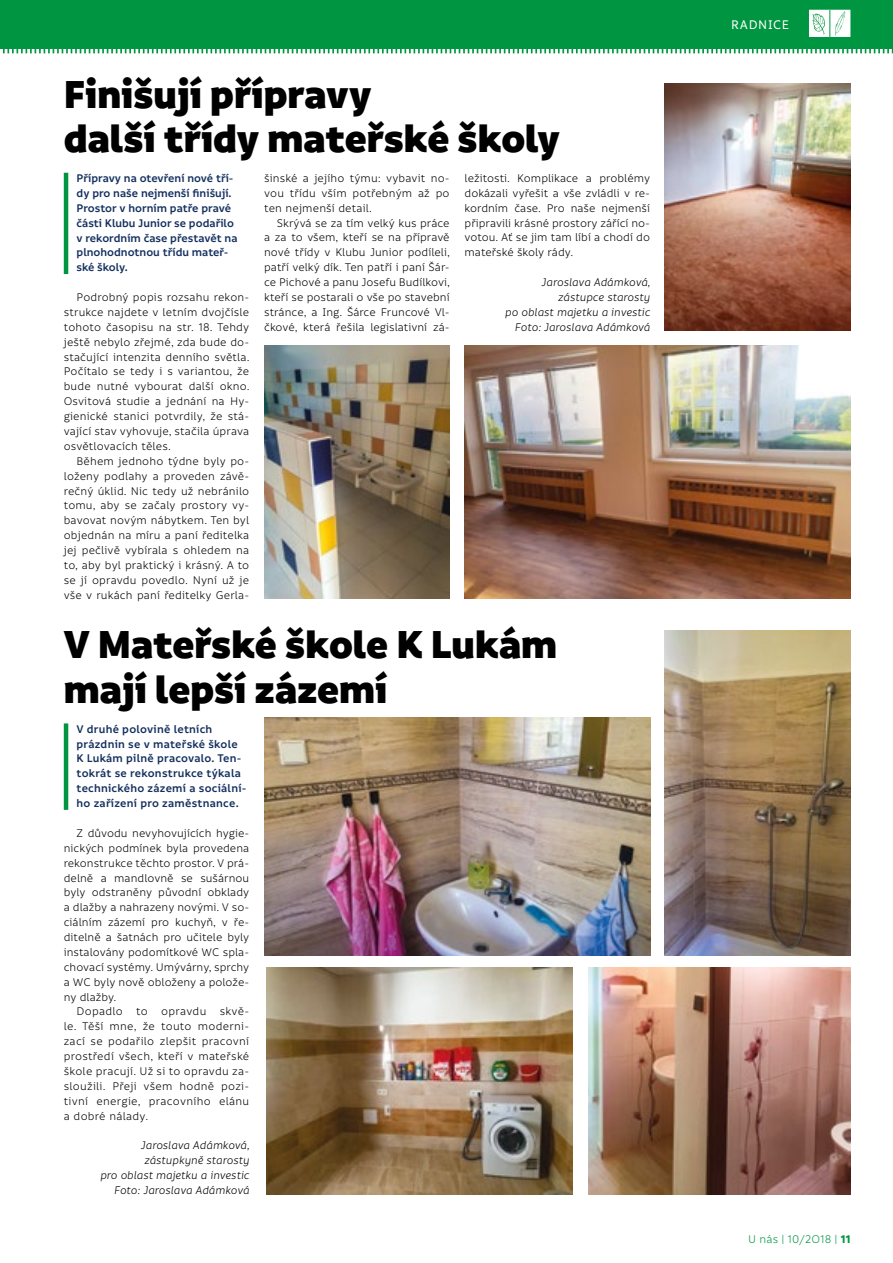
<style>
.page{position:relative;width:893px;height:1263px;background:#fff}
.page>*{position:absolute;margin:0;border:0;box-sizing:border-box;transform-origin:0 0}
.t1{font:900 42px/44.7px "Informative";color:#000}
.t2{font:500 13.5px "Informative";letter-spacing:.05em;color:#fff}
.t3{font:12px/14.9px "Informative";color:#000;text-align:justify}
.t4{font:italic 12px/14.9px "Informative";color:#000;text-align:right}
.t5{font:600 12px/14.9px "Informative";color:#132f5e}
.t6{font:600 12px/14.9px "Informative";letter-spacing:.02em;color:#132f5e}
.t7{font:12px "Informative";letter-spacing:.015em;color:#009641}
.s1{font-weight:700}
</style>
<div class="page">
<div style="left:0;top:0;width:893px;height:48px;background:#009641"></div>
<svg style="left:2px;top:48px;width:891px;height:6px"></svg>
<svg style="left:809px;top:9px;width:41px;height:28px"></svg>
<hr style="left:64px;top:173px;width:4px;height:101px;background:#009641">
<img style="left:665px;top:83px;width:185px;height:248px">
<img style="left:264px;top:346px;width:186px;height:253px">
<img style="left:465px;top:346px;width:385px;height:253px">
<hr style="left:64px;top:723px;width:4px;height:87px;background:#009641">
<img style="left:589px;top:967px;width:261px;height:227px">
<img style="left:266px;top:967px;width:307px;height:227px">
<img style="left:264px;top:717px;width:386px;height:239px">
<img style="left:665px;top:630px;width:185px;height:326px">
<h1 class="t1" style="left:64px;top:73px;width:498px">Finišují přípravy<br>další třídy mateřské školy</h1>
<p class="t5" style="left:77px;top:171px;width:163px">Přípravy na otevření nové tří&shy;dy pro naše nejmenší finišují.<br>Prostor v horním patře pravé části Klubu Junior se podařilo v rekordním čase přestavět na plnohodnotnou třídu mateř&shy;ské školy.</p>
<p class="t3" style="left:64px;top:290px;width:187px;text-indent:13px">Podrobný popis rozsahu rekon&shy;strukce najdete v letním dvojčísle tohoto časopisu na str. 18. Tehdy ještě nebylo zřejmé, zda bude do&shy;stačující intenzita denního světla.<br>Počítalo se tedy i s variantou, že bude nutné vybourat další okno.<br>Osvitová studie a jednání na Hy&shy;gienické stanici potvrdily, že stá&shy;vající stav vyhovuje, stačila úprava osvětlovacích těles.</p>
<p class="t3" style="left:64px;top:454px;width:187px;text-indent:13px">Během jednoho týdne byly po&shy;loženy podlahy a proveden závě&shy;rečný úklid. Nic tedy už nebránilo tomu, aby se začaly prostory vy&shy;bavovat novým nábytkem. Ten byl objednán na míru a paní ředitelka jej pečlivě vybírala s ohledem na to, aby byl praktický i krásný. A to se jí opravdu povedlo. Nyní už je vše v rukách paní ředitelky Gerla-</p>
<p class="t3" style="left:264px;top:171px;width:187px">šinské a jejího týmu: vybavit no&shy;vou třídu vším potřebným až po ten nejmenší detail.</p>
<p class="t3" style="left:264px;top:216px;width:187px;text-indent:13px">Skrývá se za tím velký kus práce a za to všem, kteří se na přípravě nové třídy v Klubu Junior podíleli, patří velký dík. Ten patří i paní Šár&shy;ce Pichové a panu Josefu Budílkovi, kteří se postarali o vše po stavební stránce, a Ing. Šárce Fruncové Vl&shy;čkové, která řešila legislativní zá-</p>
<p class="t3" style="left:465px;top:171px;width:187px">ležitosti. Komplikace a problémy dokázali vyřešit a vše zvládli v re&shy;kordním čase. Pro naše nejmenší připravili krásné prostory zářící no&shy;votou. Ať se jim tam líbí a chodí do mateřské školy rády.</p>
<p class="t4" style="left:505px;top:275px;width:147px">Jaroslava Adámková, zástupce starosty<br>po oblast majetku a investic<br>Foto: Jaroslava Adámková</p>
<h1 class="t1" style="left:64px;top:624px;width:495px">V Mateřské škole K Lukám mají lepší zázemí</h1>
<p class="t6" style="left:77px;top:722px;width:171px">V druhé polovině letních prázdnin se v mateřské škole<br>K Lukám pilně pracovalo. Ten&shy;tokrát se rekonstrukce týkala technického zázemí a sociální&shy;ho zařízení pro zaměstnance.</p>
<p class="t3" style="left:64px;top:826px;width:187px;text-indent:13px">Z důvodu nevyhovujících hygie&shy;nických podmínek byla provedena rekonstrukce těchto prostor. V prá&shy;delně a mandlovně se sušárnou byly odstraněny původní obklady a dlažby a nahrazeny novými. V so&shy;ciálním zázemí pro kuchyň, v ře&shy;ditelně a šatnách pro učitele byly instalovány podomítkové WC spla&shy;chovací systémy. Umývárny, sprchy a WC byly nově obloženy a polože&shy;ny dlažby.</p>
<p class="t3" style="left:64px;top:1004px;width:187px;text-indent:13px">Dopadlo to opravdu skvě&shy;le. Těší mne, že touto moderni&shy;zací se podařilo zlepšit pracovní prostředí všech, kteří v mateřské škole pracují. Už si to opravdu za&shy;sloužili. Přeji všem hodně pozi&shy;tivní energie, pracovního elánu a dobré nálady.</p>
<p class="t4" style="left:100px;top:1138px;width:151px">Jaroslava Adámková, zástupkyně starosty<br>pro oblast majetku a investic<br>Foto: Jaroslava Adámková</p>
<p class="t2" style="left:731px;top:18px;width:59px">RADNICE</p>
<p class="t7" style="left:748px;top:1233px;width:104px">U nás | 10/2O18 | <span class="s1">11</span></p>
</div>
